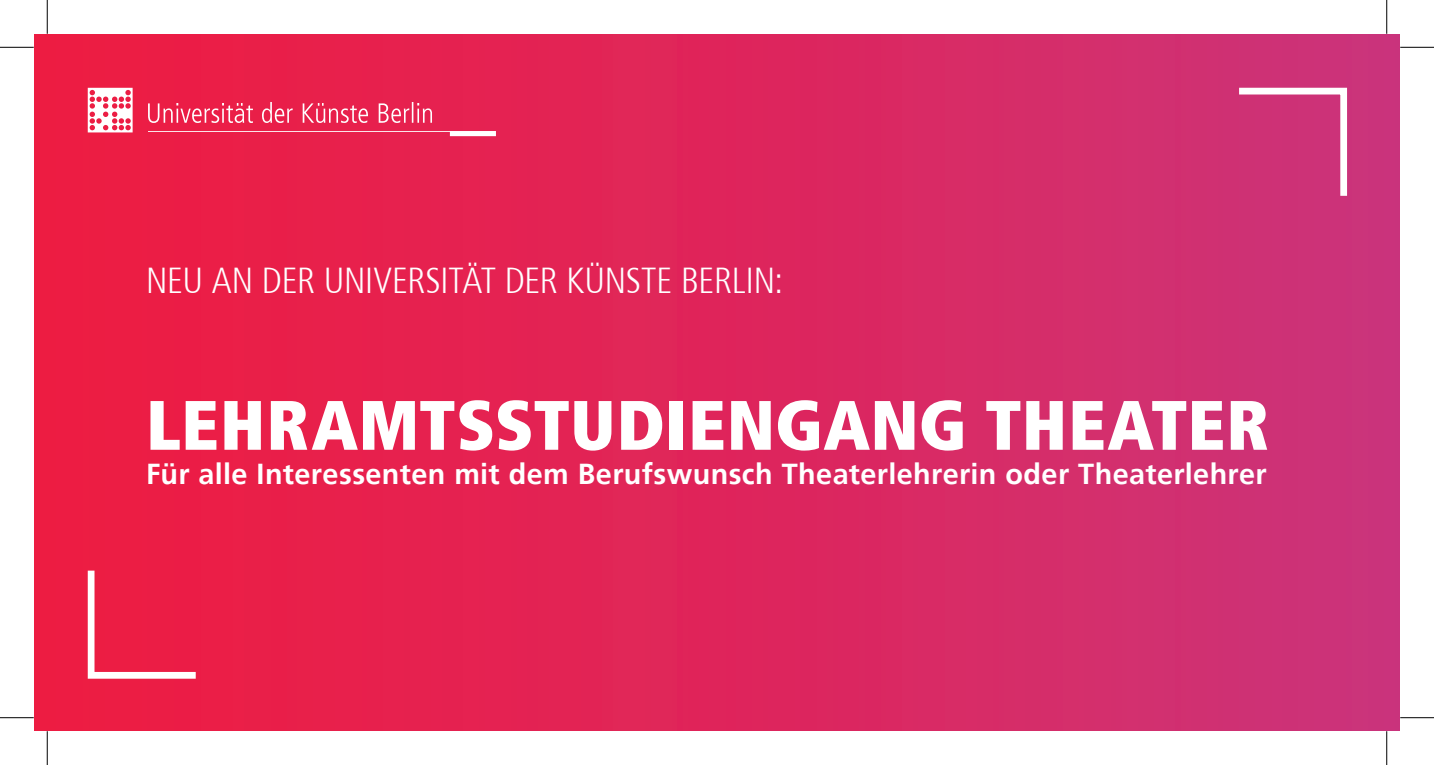
<style>
.page{position:relative;width:1434px;height:765px;background:#fff}
.page>*{position:absolute;margin:0;border:0;box-sizing:border-box;transform-origin:0 0}
.Einf__Abs{font:900 condensed 69.75px "Frutiger";letter-spacing:.01em;color:#fff}
.Einf__Abs-2{font:300 condensed 36px "Frutiger";letter-spacing:-.005em;color:#fff}
.t1{font:700 28.8px "Frutiger";letter-spacing:.01em;color:#fff}
</style>
<div class="page">
<div style="left:34px;top:34px;width:1365px;height:696px;background:linear-gradient(to right,#f01a3f,#cc3379)"></div>
<svg style="left:84px;top:563px;width:118px;height:118px;background:#ed3357"></svg>
<svg style="left:1232px;top:84px;width:118px;height:118px;background:#d24684"></svg>
<svg style="left:148px;top:102px;width:284px;height:21px;background:#ed4e70"></svg>
<svg style="left:148px;top:131px;width:348px;height:5px;background:#ee5e7d"></svg>
<svg style="left:88px;top:88px;width:45px;height:44px"></svg>
<hr style="left:0;top:47px;width:34px;height:1px;background:#000">
<hr style="left:1400px;top:47px;width:34px;height:1px;background:#000">
<hr style="left:0;top:717px;width:34px;height:1px;background:#000">
<hr style="left:1400px;top:717px;width:34px;height:1px;background:#000">
<hr style="left:47px;top:0;width:1px;height:34px;background:#000">
<hr style="left:47px;top:730px;width:1px;height:34px;background:#000">
<hr style="left:1386px;top:0;width:1px;height:34px;background:#000">
<hr style="left:1386px;top:730px;width:1px;height:34px;background:#000">
<p class="Einf__Abs-2" style="left:146px;top:260px;width:638px">NEU AN DER UNIVERSITÄT DER KÜNSTE BERLIN:</p>
<p class="Einf__Abs" style="left:146px;top:382px;width:1124px">LEHRAMTSSTUDIENGANG THEATER</p>
<p class="t1" style="left:146px;top:457px;width:1122px">Für alle Interessenten mit dem Berufswunsch Theaterlehrerin oder Theaterlehrer</p>
</div>
